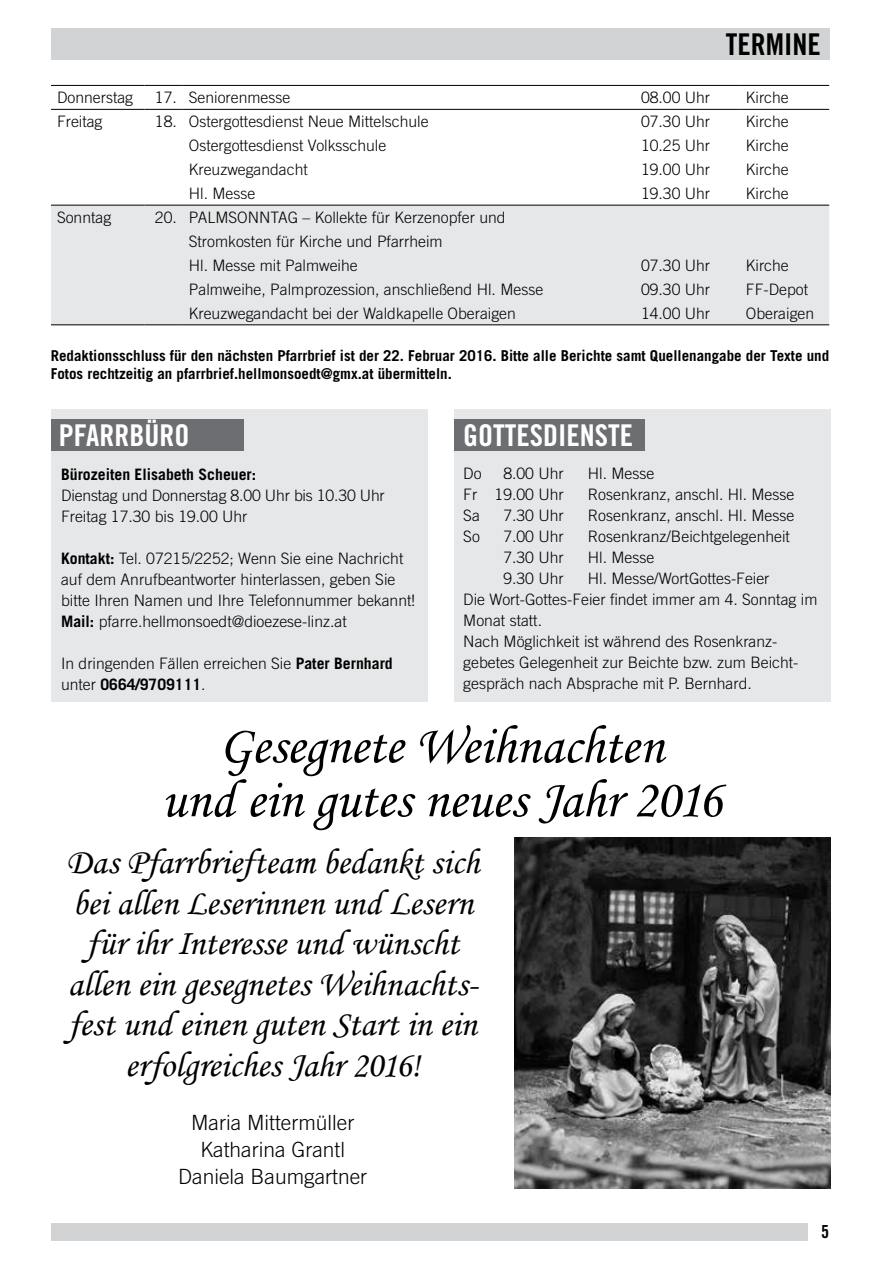
<style>
.page{position:relative;width:893px;height:1263px;background:#fff}
.page>*{position:absolute;margin:0;border:0;box-sizing:border-box;transform-origin:0 0}
.t1{font:54px/54px "Monotype Corsiva";letter-spacing:-.005em;color:#000;text-align:center}
.t2{font:36px/40.5px "Monotype Corsiva";letter-spacing:-.005em;color:#000;text-align:center}
.t3{font:30px "Trade Gothic LT Bold Cond Twenty";color:#fff}
.t4{font:30px "Trade Gothic LT Bold Cond Twenty";color:#000}
.t5{font:300 21px/27px "Trade Gothic LT";color:#000;text-align:center}
.t6{font:18px "Trade Gothic LT Bold Cond Twenty";color:#000}
.t7{font:300 15.75px/21px "Trade Gothic LT";color:#000}
.t8{font:700 15.75px "Trade Gothic LT";color:#000}
.t9{font:700 15px/18px "Trade Gothic LT";color:#000}
.s1{font-weight:700}
</style>
<div class="page">
<div style="left:51px;top:28px;width:778px;height:32px;background:#d1d3d4"></div>
<div style="left:51px;top:1224px;width:757px;height:17px;background:#d1d3d4"></div>
<div style="left:51px;top:206px;width:778px;height:118px;background:#e6e7e8"></div>
<hr style="left:51px;top:85px;width:94px;height:1px;background:#000">
<hr style="left:145px;top:85px;width:38px;height:1px;background:#000">
<hr style="left:183px;top:85px;width:458px;height:1px;background:#000">
<hr style="left:641px;top:85px;width:99px;height:1px;background:#000">
<hr style="left:740px;top:85px;width:89px;height:1px;background:#000">
<hr style="left:51px;top:109px;width:94px;height:1px;background:#000">
<hr style="left:145px;top:109px;width:38px;height:1px;background:#000">
<hr style="left:183px;top:109px;width:458px;height:1px;background:#000">
<hr style="left:641px;top:109px;width:99px;height:1px;background:#000">
<hr style="left:740px;top:109px;width:89px;height:1px;background:#000">
<hr style="left:51px;top:205px;width:94px;height:1px;background:#000">
<hr style="left:145px;top:205px;width:38px;height:1px;background:#000">
<hr style="left:183px;top:205px;width:458px;height:1px;background:#000">
<hr style="left:641px;top:205px;width:99px;height:1px;background:#000">
<hr style="left:740px;top:205px;width:89px;height:1px;background:#000">
<hr style="left:51px;top:324px;width:94px;height:1px;background:#000">
<hr style="left:145px;top:324px;width:38px;height:1px;background:#000">
<hr style="left:183px;top:324px;width:458px;height:1px;background:#000">
<hr style="left:641px;top:324px;width:99px;height:1px;background:#000">
<hr style="left:740px;top:324px;width:89px;height:1px;background:#000">
<div style="left:454px;top:409px;width:376px;height:293px;background:#e6e7e8"></div>
<div style="left:454px;top:419px;width:191px;height:32px;background:#6d6e71"></div>
<div style="left:51px;top:409px;width:376px;height:293px;background:#e6e7e8"></div>
<div style="left:51px;top:419px;width:192px;height:32px;background:#6d6e71"></div>
<img style="left:514px;top:838px;width:316px;height:350px">
<h3 class="t4" style="left:726px;top:26px;width:96px">TERMINE</h3>
<p class="t7" style="left:57px;top:87px;width:78px">Donnerstag</p>
<p class="t7" style="left:155px;top:87px;width:137px">17. Seniorenmesse</p>
<p class="t7" style="left:641px;top:87px;width:71px">08.00 Uhr</p>
<p class="t7" style="left:746px;top:87px;width:44px">Kirche</p>
<p class="t7" style="left:57px;top:111px;width:47px">Freitag</p>
<p class="t7" style="left:155px;top:111px;width:275px">18. Ostergottesdienst Neue Mittelschule</p>
<p class="t7" style="left:641px;top:111px;width:71px">07.30 Uhr</p>
<p class="t7" style="left:746px;top:111px;width:44px">Kirche</p>
<p class="t7" style="left:189px;top:135px;width:199px">Ostergottesdienst Volksschule</p>
<p class="t7" style="left:641px;top:135px;width:71px">10.25 Uhr</p>
<p class="t7" style="left:746px;top:135px;width:44px">Kirche</p>
<p class="t7" style="left:189px;top:159px;width:121px">Kreuzwegandacht</p>
<p class="t7" style="left:641px;top:159px;width:71px">19.00 Uhr</p>
<p class="t7" style="left:746px;top:159px;width:44px">Kirche</p>
<p class="t7" style="left:189px;top:183px;width:68px">Hl. Messe</p>
<p class="t7" style="left:641px;top:183px;width:71px">19.30 Uhr</p>
<p class="t7" style="left:746px;top:183px;width:44px">Kirche</p>
<p class="t7" style="left:57px;top:207px;width:56px">Sonntag</p>
<p class="t7" style="left:189px;top:205px;width:318px;line-height:24px;text-indent:-34px">20. PALMSONNTAG – Kollekte für Kerzenopfer und<br>Stromkosten für Kirche und Pfarrheim<br>Hl. Messe mit Palmweihe</p>
<p class="t7" style="left:641px;top:255px;width:71px">07.30 Uhr</p>
<p class="t7" style="left:746px;top:255px;width:44px">Kirche</p>
<p class="t7" style="left:189px;top:279px;width:356px">Palmweihe, Palmprozession, anschließend Hl. Messe</p>
<p class="t7" style="left:641px;top:279px;width:71px">09.30 Uhr</p>
<p class="t7" style="left:746px;top:279px;width:64px">FF-Depot</p>
<p class="t7" style="left:189px;top:303px;width:329px">Kreuzwegandacht bei der Waldkapelle Oberaigen</p>
<p class="t7" style="left:641px;top:303px;width:71px">14.00 Uhr</p>
<p class="t7" style="left:746px;top:303px;width:70px">Oberaigen</p>
<p class="t9" style="left:51px;top:346px;width:780px">Redaktionsschluss für den nächsten Pfarrbrief ist der 22. Februar 2016. Bitte alle Berichte samt Quellenangabe der Texte und<br>Fotos rechtzeitig an pfarrbrief.hellmonsoedt@gmx.at übermitteln.</p>
<h3 class="t3" style="left:59px;top:417px;width:132px">PFARRBÜRO</h3>
<p class="t8" style="left:61px;top:465px;width:197px">Bürozeiten Elisabeth Scheuer:</p>
<p class="t7" style="left:61px;top:485px;width:325px">Dienstag und Donnerstag 8.00 Uhr bis 10.30 Uhr<br>Freitag 17.30 bis 19.00 Uhr</p>
<p class="t7" style="left:61px;top:548px;width:355px"><span class="s1">Kontakt:</span> Tel. 07215/2252; Wenn Sie eine Nachricht auf dem Anrufbeantworter hinterlassen, geben Sie bitte Ihren Namen und Ihre Telefonnummer bekannt!<br><span class="s1">Mail:</span> pfarre.hellmonsoedt@dioezese-linz.at</p>
<p class="t7" style="left:61px;top:653px;width:333px">In dringenden Fällen erreichen Sie <span class="s1">Pater Bernhard </span>unter <span class="s1">0664/9709111</span>.</p>
<h3 class="t3" style="left:463px;top:417px;width:171px">GOTTESDIENSTE</h3>
<p class="t7" style="left:463px;top:463px;width:20px">Do</p>
<p class="t7" style="left:503px;top:463px;width:62px">8.00 Uhr</p>
<p class="t7" style="left:588px;top:463px;width:68px">Hl. Messe</p>
<p class="t7" style="left:463px;top:484px;width:102px">Fr 19.00 Uhr</p>
<p class="t7" style="left:588px;top:484px;width:208px">Rosenkranz, anschl. Hl. Messe</p>
<p class="t7" style="left:463px;top:505px;width:18px">Sa</p>
<p class="t7" style="left:503px;top:505px;width:62px">7.30 Uhr</p>
<p class="t7" style="left:588px;top:505px;width:208px">Rosenkranz, anschl. Hl. Messe</p>
<p class="t7" style="left:463px;top:526px;width:18px">So</p>
<p class="t7" style="left:503px;top:526px;width:62px">7.00 Uhr</p>
<p class="t7" style="left:588px;top:526px;width:204px">Rosenkranz/Beichtgelegenheit</p>
<p class="t7" style="left:503px;top:547px;width:62px">7.30 Uhr</p>
<p class="t7" style="left:588px;top:547px;width:68px">Hl. Messe</p>
<p class="t7" style="left:503px;top:568px;width:62px">9.30 Uhr</p>
<p class="t7" style="left:463px;top:568px;width:356px;text-indent:125px">Hl. Messe/WortGottes-Feier<br>Die Wort-Gottes-Feier findet immer am 4. Sonntag im Monat statt.<br>Nach Möglichkeit ist während des Rosenkranz&shy;gebetes Gelegenheit zur Beichte bzw. zum Beicht&shy;gespräch nach Absprache mit P. Bernhard.</p>
<h1 class="t1" style="left:161px;top:719px;width:562px">Gesegnete Weihnachten<br>und ein gutes neues Jahr 2016</h1>
<h2 class="t2" style="left:66px;top:842px;width:414px">Das Pfarrbriefteam bedankt sich bei allen Leserinnen und Lesern für ihr Interesse und wünscht allen ein gesegnetes Weihnachts&shy;fest und einen guten Start in ein erfolgreiches Jahr 2016!</h2>
<h3 class="t5" style="left:178px;top:1108px;width:191px">Maria Mittermüller<br>Katharina Grantl<br>Daniela Baumgartner</h3>
<p class="t6" style="left:821px;top:1221px;width:9px">5</p>
</div>
